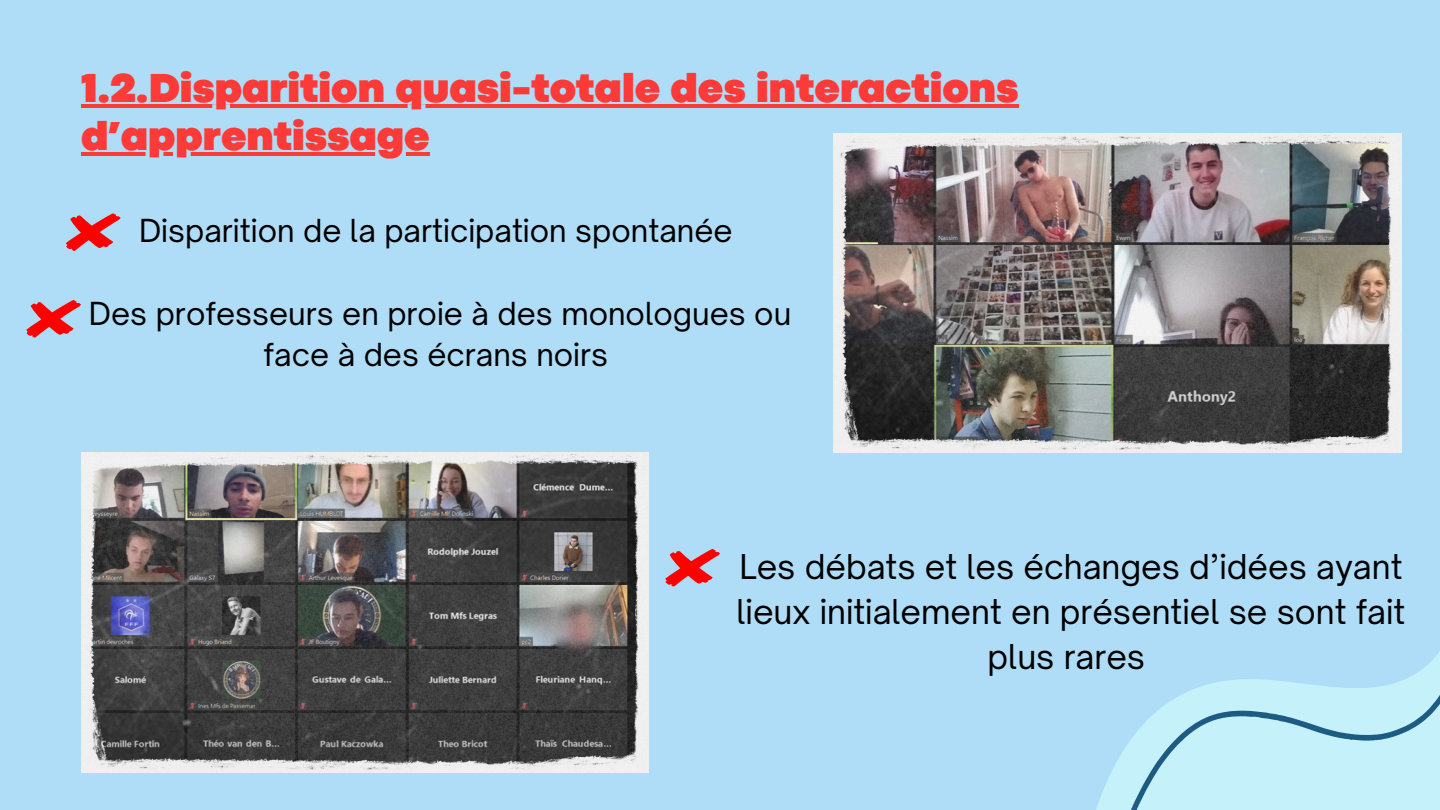
<style>
.page{position:relative;width:1440px;height:810px;background:#afdcf6}
.page>*{position:absolute;margin:0;border:0;box-sizing:border-box;transform-origin:0 0}
.t1{font:900 42.2px "Codec Pro";color:#fc3a37}
.t2{font:32.8px/44.7px "Open Sauce One";color:#000;text-align:center}
.t3{font:30.4px/41.5px "Open Sauce One";color:#000;text-align:center}
</style>
<div class="page">
<svg style="left:1096px;top:242px;width:306px;height:568px"></svg>
<svg style="left:1183px;top:567px;width:257px;height:243px"></svg>
<img style="left:833px;top:134px;width:568px;height:319px">
<img style="left:81px;top:453px;width:568px;height:319px">
<svg style="left:66px;top:213px;width:55px;height:38px"></svg>
<hr style="left:81px;top:105px;width:938px;height:3px;background:#fc3a37">
<svg style="left:81px;top:152px;width:349px;height:4px"></svg>
<svg style="left:26px;top:300px;width:55px;height:38px"></svg>
<svg style="left:665px;top:549px;width:55px;height:37px"></svg>
<p class="t1" style="left:81px;top:73px;width:939px">1.2.Disparition quasi-totale des interactions</p>
<p class="t1" style="left:81px;top:121px;width:350px">d’apprentissage</p>
<p class="t3" style="left:139px;top:209px;width:595px">Disparition de la participation spontanée</p>
<p class="t3" style="left:89px;top:292px;width:704px">Des professeurs en proie à des monologues ou face à des écrans noirs</p>
<p class="t2" style="left:737px;top:545px;width:670px">Les débats et les échanges d’idées ayant lieux initialement en présentiel se sont fait plus rares</p>
</div>
